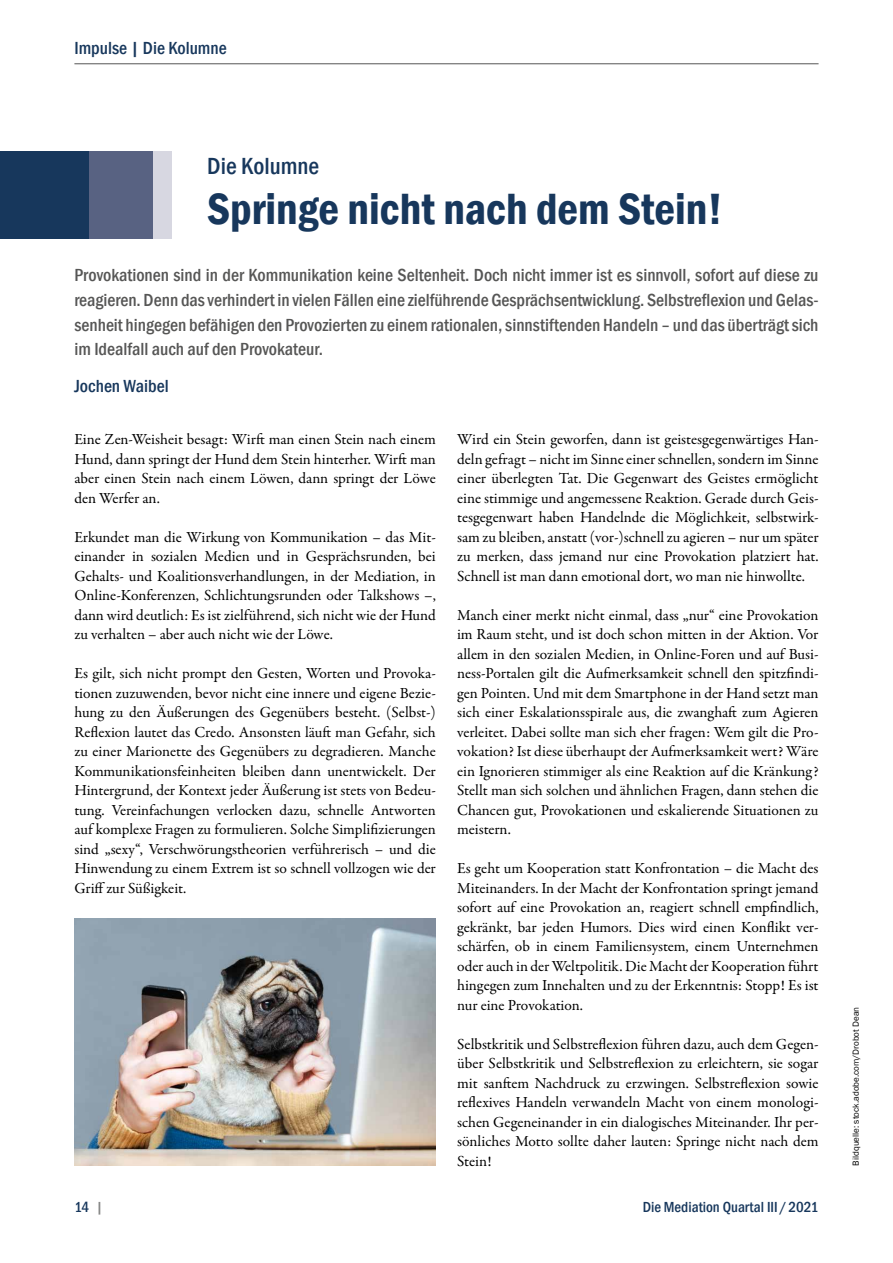
<style>
.page{position:relative;width:893px;height:1263px;background:#fff}
.page>*{position:absolute;margin:0;border:0;box-sizing:border-box;transform-origin:0 0}
.t1{font:600 condensed 45px "Franklin Gothic";color:#17375c}
.t2{font:500 condensed 24px "Franklin Gothic";color:#17375c}
.t3{font:500 condensed 18px/24.8px "Franklin Gothic";color:#565655;text-align:justify}
.t4{font:500 condensed 18px "Franklin Gothic";color:#17375c}
.t5{font:15.45px/19.5px "Garamond Premr Pro";letter-spacing:-.005em;color:#000;text-align:justify}
.t6{font:500 condensed 15px "Franklin Gothic";color:#17375c}
.t7{font:9px "Franklin Gothic";color:#000}
.s1{color:#868786}
</style>
<div class="page">
<hr style="left:74px;top:63px;width:745px;height:1px;background:#565655">
<div style="left:86px;top:151px;width:68px;height:87px;background:#586282"></div>
<div style="left:154px;top:151px;width:18px;height:87px;background:#d7d7e1"></div>
<div style="left:0;top:151px;width:89px;height:87px;background:#17375c"></div>
<img style="left:74px;top:918px;width:362px;height:248px">
<p class="t4" style="left:74px;top:36px;width:154px">Impulse | Die Kolumne</p>
<h2 class="t2" style="left:207px;top:150px;width:113px">Die Kolumne</h2>
<h1 class="t1" style="left:207px;top:179px;width:517px">Springe nicht nach dem Stein!</h1>
<p class="t3" style="left:74px;top:263px;width:746px">Provokationen sind in der Kommunikation keine Seltenheit. Doch nicht immer ist es sinnvoll, sofort auf diese zu reagieren. Denn das verhindert in vielen Fällen eine zielführende Gesprächsentwicklung. Selbstreflexion und Gelas&shy;senheit hingegen befähigen den Provozierten zu einem rationalen, sinnstiftenden Handeln – und das überträgt sich im Idealfall auch auf den Provokateur.</p>
<p class="t4" style="left:74px;top:374px;width:96px">Jochen Waibel</p>
<p class="t5" style="left:74px;top:430px;width:363px">Eine Zen-Weisheit besagt: Wirft man einen Stein nach einem Hund, dann springt der Hund dem Stein hinterher. Wirft man aber einen Stein nach einem Löwen, dann springt der Löwe den Werfer an.</p>
<p class="t5" style="left:74px;top:527px;width:363px">Erkundet man die Wirkung von Kommunikation – das Mit&shy;einander in sozialen Medien und in Gesprächsrunden, bei Gehalts- und Koalitionsverhandlungen, in der Mediation, in Online-Konferenzen, Schlichtungsrunden oder Talkshows –, dann wird deutlich: Es ist zielführend, sich nicht wie der Hund zu verhalten – aber auch nicht wie der Löwe.</p>
<p class="t5" style="left:74px;top:664px;width:363px">Es gilt, sich nicht prompt den Gesten, Worten und Provoka&shy;tionen zuzuwenden, bevor nicht eine innere und eigene Bezie&shy;hung zu den Äußerungen des Gegenübers besteht. (Selbst-)<br>Reflexion lautet das Credo. Ansonsten läuft man Gefahr, sich zu einer Marionette des Gegenübers zu degradieren. Manche Kommunikationsfeinheiten bleiben dann unentwickelt. Der Hintergrund, der Kontext jeder Äußerung ist stets von Bedeu&shy;tung. Vereinfachungen verlocken dazu, schnelle Antworten auf komplexe Fragen zu formulieren. Solche Simplifizierungen sind „sexy“, Verschwörungstheorien verführerisch – und die Hinwendung zu einem Extrem ist so schnell vollzogen wie der Griff zur Süßigkeit.</p>
<p class="t5" style="left:457px;top:430px;width:363px">Wird ein Stein geworfen, dann ist geistesgegenwärtiges Han&shy;deln gefragt – nicht im Sinne einer schnellen, sondern im Sinne einer überlegten Tat. Die Gegenwart des Geistes ermöglicht eine stimmige und angemessene Reaktion. Gerade durch Geis&shy;tesgegenwart haben Handelnde die Möglichkeit, selbstwirk&shy;sam zu bleiben, anstatt (vor-)schnell zu agieren – nur um später zu merken, dass jemand nur eine Provokation platziert hat.<br>Schnell ist man dann emotional dort, wo man nie hinwollte.</p>
<p class="t5" style="left:457px;top:605px;width:363px">Manch einer merkt nicht einmal, dass „nur“ eine Provokation im Raum steht, und ist doch schon mitten in der Aktion. Vor allem in den sozialen Medien, in Online-Foren und auf Busi&shy;ness-Portalen gilt die Aufmerksamkeit schnell den spitzfindi&shy;gen Pointen. Und mit dem Smartphone in der Hand setzt man sich einer Eskalationsspirale aus, die zwanghaft zum Agieren verleitet. Dabei sollte man sich eher fragen: Wem gilt die Pro&shy;vokation? Ist diese überhaupt der Aufmerksamkeit wert? Wäre ein Ignorieren stimmiger als eine Reaktion auf die Kränkung?<br>Stellt man sich solchen und ähnlichen Fragen, dann stehen die Chancen gut, Provokationen und eskalierende Situationen zu meistern.</p>
<p class="t5" style="left:457px;top:859px;width:363px">Es geht um Kooperation statt Konfrontation – die Macht des Miteinanders. In der Macht der Konfrontation springt jemand sofort auf eine Provokation an, reagiert schnell empfindlich, gekränkt, bar jeden Humors. Dies wird einen Konflikt ver&shy;schärfen, ob in einem Familiensystem, einem Unternehmen oder auch in der Weltpolitik. Die Macht der Kooperation führt hingegen zum Innehalten und zu der Erkenntnis: Stopp! Es ist nur eine Provokation.</p>
<p class="t5" style="left:457px;top:1034px;width:363px">Selbstkritik und Selbstreflexion führen dazu, auch dem Gegen&shy;über Selbstkritik und Selbstreflexion zu erleichtern, sie sogar mit sanftem Nachdruck zu erzwingen. Selbstreflexion sowie reflexives Handeln verwandeln Macht von einem monologi&shy;schen Gegeneinander in ein dialogisches Miteinander. Ihr per&shy;sönliches Motto sollte daher lauten: Springe nicht nach dem Stein!</p>
<p class="t6" style="left:74px;top:1197px;width:30px">14 <span class="s1">|</span></p>
<p class="t6" style="left:643px;top:1197px;width:177px">Die Mediation Quartal III /2021</p>
<p class="t7" style="left:850px;top:1165px;width:160px;rotate:-90deg">Bildquelle: stock.adobe.com/Drobot Dean</p>
</div>
